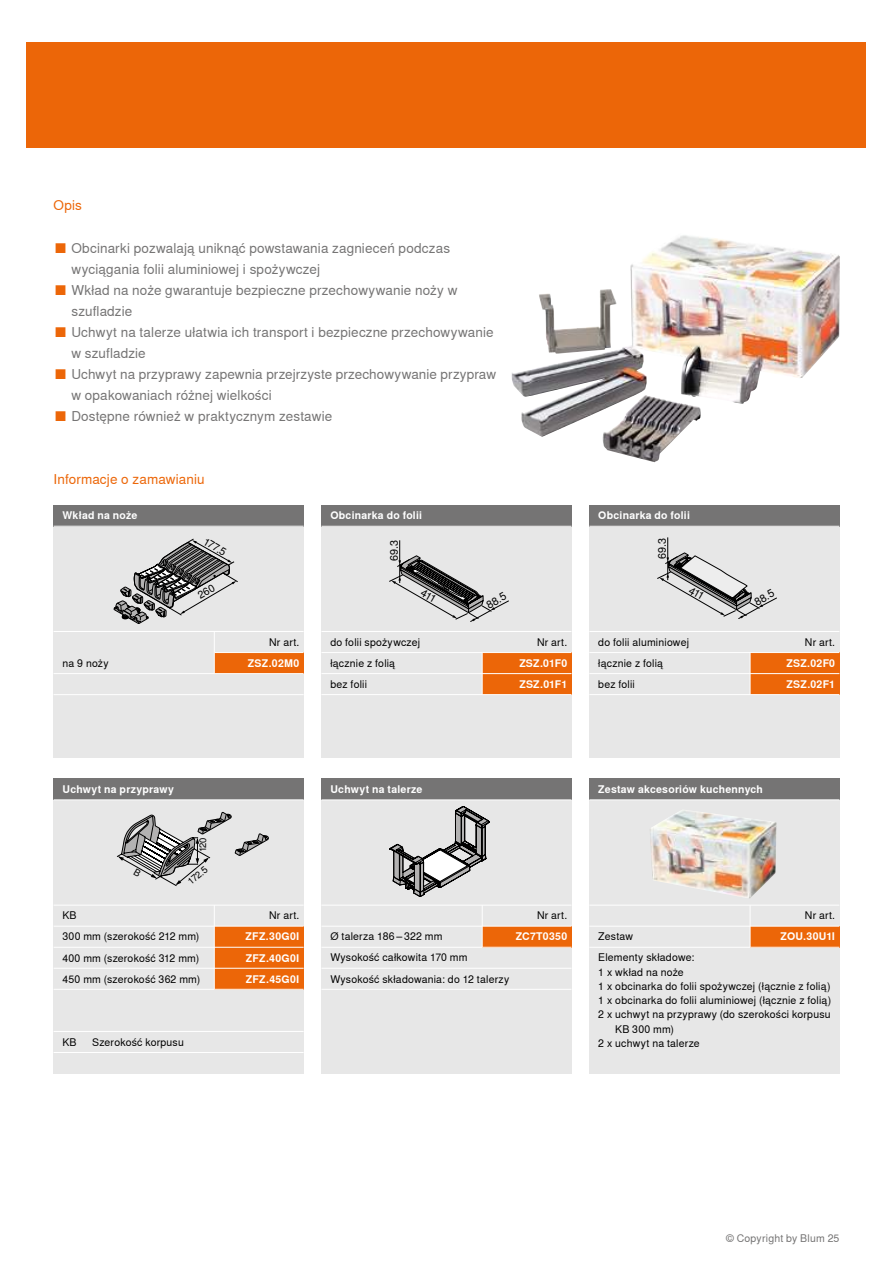
<style>
.page{position:relative;width:893px;height:1263px;background:#fff}
.page>*{position:absolute;margin:0;border:0;box-sizing:border-box;transform-origin:0 0}
.t1{font:13.5px/21px "Nimbus Sans Global";letter-spacing:.01em;color:#757474}
.t2{font:13.5px "Nimbus Sans Global";letter-spacing:.01em;color:#ec6608}
.t3{font:10.8px "Nimbus San L";color:#000}
.t4{font:10.5px/21px "Nimbus Sans Global";letter-spacing:.02em;color:#000;text-align:justify}
.t5{font:700 10.5px/21px "Nimbus Sans Global";letter-spacing:.025em;color:#fff}
.t6{font:10.5px "Nimbus Sans Global";letter-spacing:.02em;color:#757474}
.t7{font:10.5px "Nimbus San L";color:#000}
.t8{font:9.45px "Nimbus San L";color:#000}
.s1{font-size:17.25px;color:#ec6608}
</style>
<div class="page">
<div style="left:27px;top:42px;width:839px;height:105px;background:#ec6608"></div>
<div style="left:321px;top:800px;width:250px;height:273px;background:#e7e7e7"></div>
<div style="left:589px;top:800px;width:250px;height:273px;background:#e7e7e7"></div>
<div style="left:54px;top:800px;width:250px;height:273px;background:#e7e7e7"></div>
<div style="left:321px;top:526px;width:250px;height:232px;background:#e7e7e7"></div>
<div style="left:589px;top:526px;width:250px;height:232px;background:#e7e7e7"></div>
<div style="left:54px;top:526px;width:250px;height:232px;background:#e7e7e7"></div>
<div style="left:589px;top:779px;width:250px;height:21px;background:#757474"></div>
<div style="left:54px;top:779px;width:250px;height:21px;background:#757474"></div>
<div style="left:321px;top:779px;width:250px;height:21px;background:#757474"></div>
<div style="left:321px;top:505px;width:250px;height:21px;background:#757474"></div>
<div style="left:589px;top:505px;width:250px;height:21px;background:#757474"></div>
<div style="left:54px;top:505px;width:250px;height:21px;background:#757474"></div>
<svg style="left:390px;top:806px;width:99px;height:91px"></svg>
<img style="left:512px;top:235px;width:328px;height:227px">
<img style="left:650px;top:810px;width:127px;height:88px">
<div style="left:750px;top:926px;width:89px;height:21px;background:#ec6608"></div>
<div style="left:214px;top:968px;width:90px;height:21px;background:#ec6608"></div>
<div style="left:214px;top:947px;width:90px;height:21px;background:#ec6608"></div>
<div style="left:214px;top:926px;width:90px;height:21px;background:#ec6608"></div>
<div style="left:482px;top:926px;width:89px;height:21px;background:#ec6608"></div>
<div style="left:214px;top:652px;width:90px;height:22px;background:#ec6608"></div>
<div style="left:482px;top:652px;width:89px;height:22px;background:#ec6608"></div>
<div style="left:482px;top:674px;width:89px;height:21px;background:#ec6608"></div>
<div style="left:750px;top:652px;width:89px;height:22px;background:#ec6608"></div>
<div style="left:750px;top:674px;width:89px;height:21px;background:#ec6608"></div>
<hr style="left:54px;top:947px;width:250px;height:1px;background:#fff">
<hr style="left:54px;top:968px;width:250px;height:1px;background:#fff">
<hr style="left:54px;top:989px;width:250px;height:1px;background:#fff">
<hr style="left:54px;top:1031px;width:250px;height:1px;background:#fff">
<hr style="left:54px;top:1052px;width:250px;height:1px;background:#fff">
<hr style="left:321px;top:947px;width:250px;height:1px;background:#fff">
<hr style="left:321px;top:968px;width:250px;height:1px;background:#fff">
<hr style="left:321px;top:989px;width:250px;height:1px;background:#fff">
<hr style="left:589px;top:947px;width:250px;height:1px;background:#fff">
<hr style="left:589px;top:905px;width:250px;height:1px;background:#fff">
<hr style="left:214px;top:905px;width:1px;height:84px;background:#fff">
<hr style="left:482px;top:905px;width:1px;height:42px;background:#fff">
<hr style="left:321px;top:926px;width:250px;height:1px;background:#fff">
<hr style="left:54px;top:926px;width:250px;height:1px;background:#fff">
<hr style="left:589px;top:926px;width:250px;height:1px;background:#fff">
<hr style="left:750px;top:905px;width:1px;height:42px;background:#fff">
<hr style="left:54px;top:905px;width:250px;height:1px;background:#fff">
<hr style="left:321px;top:905px;width:250px;height:1px;background:#fff">
<hr style="left:214px;top:631px;width:1px;height:43px;background:#fff">
<hr style="left:482px;top:652px;width:1px;height:43px;background:#fff">
<hr style="left:750px;top:652px;width:1px;height:43px;background:#fff">
<hr style="left:589px;top:652px;width:250px;height:1px;background:#fff">
<hr style="left:589px;top:673px;width:250px;height:1px;background:#fff">
<hr style="left:321px;top:673px;width:250px;height:1px;background:#fff">
<hr style="left:321px;top:652px;width:250px;height:1px;background:#fff">
<hr style="left:214px;top:652px;width:90px;height:1px;background:#fff">
<hr style="left:54px;top:631px;width:250px;height:1px;background:#fff">
<hr style="left:54px;top:673px;width:250px;height:1px;background:#fff">
<hr style="left:54px;top:694px;width:250px;height:1px;background:#fff">
<hr style="left:321px;top:799px;width:250px;height:1px;background:#fff">
<hr style="left:321px;top:631px;width:250px;height:1px;background:#fff">
<hr style="left:589px;top:631px;width:250px;height:1px;background:#fff">
<hr style="left:589px;top:694px;width:250px;height:1px;background:#fff">
<hr style="left:321px;top:694px;width:250px;height:1px;background:#fff">
<hr style="left:321px;top:526px;width:250px;height:1px;background:#fff">
<hr style="left:589px;top:526px;width:250px;height:1px;background:#fff">
<hr style="left:54px;top:526px;width:250px;height:1px;background:#fff">
<hr style="left:589px;top:799px;width:250px;height:1px;background:#fff">
<hr style="left:54px;top:799px;width:250px;height:1px;background:#fff">
<svg style="left:389px;top:540px;width:120px;height:82px"></svg>
<svg style="left:657px;top:537px;width:120px;height:82px"></svg>
<svg style="left:114px;top:539px;width:124px;height:85px"></svg>
<svg style="left:117px;top:812px;width:152px;height:74px"></svg>
<p class="t2" style="left:54px;top:198px;width:30px">Opis</p>
<p class="t1" style="left:71px;top:237px;width:380px;text-indent:-18px"><span class="s1">■</span> Obcinarki pozwalają uniknąć powstawania zagnieceń podczas wyciągania folii aluminiowej i spożywczej</p>
<p class="t1" style="left:71px;top:280px;width:387px;text-indent:-18px"><span class="s1">■</span> Wkład na noże gwarantuje bezpieczne przechowywanie noży w szufladzie</p>
<p class="t1" style="left:71px;top:322px;width:424px;text-indent:-18px"><span class="s1">■</span> Uchwyt na talerze ułatwia ich transport i bezpieczne przechowywanie w szufladzie</p>
<p class="t1" style="left:71px;top:364px;width:426px;text-indent:-18px"><span class="s1">■</span> Uchwyt na przyprawy zapewnia przejrzyste przechowywanie przypraw w opakowaniach różnej wielkości</p>
<p class="t1" style="left:54px;top:406px;width:280px"><span class="s1">■</span> Dostępne również w praktycznym zestawie</p>
<p class="t2" style="left:54px;top:472px;width:153px">Informacje o zamawianiu</p>
<p class="t5" style="left:63px;top:505px;width:77px">Wkład na noże</p>
<p class="t5" style="left:330px;top:505px;width:93px">Obcinarka do folii</p>
<p class="t5" style="left:598px;top:505px;width:93px">Obcinarka do folii</p>
<p class="t4" style="left:63px;top:653px;width:48px">na 9 noży</p>
<p class="t7" style="left:207px;top:535px;width:26px;rotate:30deg">177.5</p>
<p class="t3" style="left:387px;top:561px;width:23px;rotate:-90deg">69.3</p>
<p class="t3" style="left:484px;top:600px;width:23px;rotate:-30deg">88.5</p>
<p class="t3" style="left:655px;top:558px;width:23px;rotate:-90deg">69.3</p>
<p class="t3" style="left:752px;top:597px;width:23px;rotate:-30deg">88.5</p>
<p class="t4" style="left:330px;top:632px;width:91px">do folii spożywczej</p>
<p class="t4" style="left:598px;top:632px;width:92px">do folii aluminiowej</p>
<p class="t4" style="left:330px;top:653px;width:66px">łącznie z folią</p>
<p class="t4" style="left:598px;top:653px;width:66px">łącznie z folią</p>
<p class="t4" style="left:330px;top:674px;width:38px">bez folii</p>
<p class="t4" style="left:598px;top:674px;width:38px">bez folii</p>
<p class="t4" style="left:269px;top:632px;width:32px">Nr art.</p>
<p class="t4" style="left:537px;top:632px;width:32px">Nr art.</p>
<p class="t4" style="left:805px;top:632px;width:32px">Nr art.</p>
<p class="t5" style="left:248px;top:653px;width:53px">ZSZ.02M0</p>
<p class="t5" style="left:519px;top:653px;width:49px">ZSZ.01F0<br>ZSZ.01F1</p>
<p class="t5" style="left:786px;top:653px;width:50px">ZSZ.02F0<br>ZSZ.02F1</p>
<p class="t5" style="left:63px;top:779px;width:113px">Uchwyt na przyprawy</p>
<p class="t5" style="left:330px;top:779px;width:94px">Uchwyt na talerze</p>
<p class="t5" style="left:598px;top:779px;width:166px">Zestaw akcesoriów kuchennych</p>
<p class="t8" style="left:197px;top:852px;width:17px;rotate:-90deg">120</p>
<p class="t4" style="left:63px;top:905px;width:16px">KB</p>
<p class="t8" style="left:185px;top:878px;width:24px;rotate:-40deg">172.5</p>
<p class="t4" style="left:63px;top:926px;width:139px">300 mm (szerokość 212 mm)<br>400 mm (szerokość 312 mm)<br>450 mm (szerokość 362 mm)</p>
<p class="t4" style="left:63px;top:1032px;width:16px">KB</p>
<p class="t4" style="left:92px;top:1032px;width:93px">Szerokość korpusu</p>
<p class="t4" style="left:269px;top:905px;width:32px">Nr art.</p>
<p class="t4" style="left:537px;top:905px;width:32px">Nr art.</p>
<p class="t4" style="left:805px;top:905px;width:32px">Nr art.</p>
<p class="t4" style="left:598px;top:947px;width:97px">Elementy składowe:</p>
<p class="t4" style="left:598px;top:961px;width:87px">1 x wkład na noże</p>
<p class="t4" style="left:598px;top:976px;width:234px">1 x obcinarka do folii spożywczej (łącznie z folią)</p>
<p class="t4" style="left:598px;top:990px;width:235px">1 x obcinarka do folii aluminiowej (łącznie z folią)</p>
<p class="t4" style="left:598px;top:1004px;width:234px">2 x uchwyt na przyprawy (do szerokości korpusu</p>
<p class="t4" style="left:615px;top:1018px;width:60px">KB 300 mm)</p>
<p class="t4" style="left:598px;top:1033px;width:103px">2 x uchwyt na talerze</p>
<p class="t4" style="left:330px;top:926px;width:114px">Ø talerza 186 – 322 mm</p>
<p class="t4" style="left:598px;top:926px;width:36px">Zestaw</p>
<p class="t4" style="left:330px;top:947px;width:139px">Wysokość całkowita 170 mm</p>
<p class="t5" style="left:781px;top:926px;width:56px">ZOU.30U1I</p>
<p class="t5" style="left:246px;top:926px;width:55px">ZFZ.30G0I</p>
<p class="t5" style="left:516px;top:926px;width:53px">ZC7T0350</p>
<p class="t5" style="left:246px;top:947px;width:55px">ZFZ.40G0I</p>
<p class="t5" style="left:246px;top:968px;width:55px">ZFZ.45G0I</p>
<p class="t4" style="left:330px;top:968px;width:180px">Wysokość składowania: do 12 talerzy</p>
<p class="t6" style="left:726px;top:1232px;width:115px">© Copyright by Blum 25</p>
</div>
